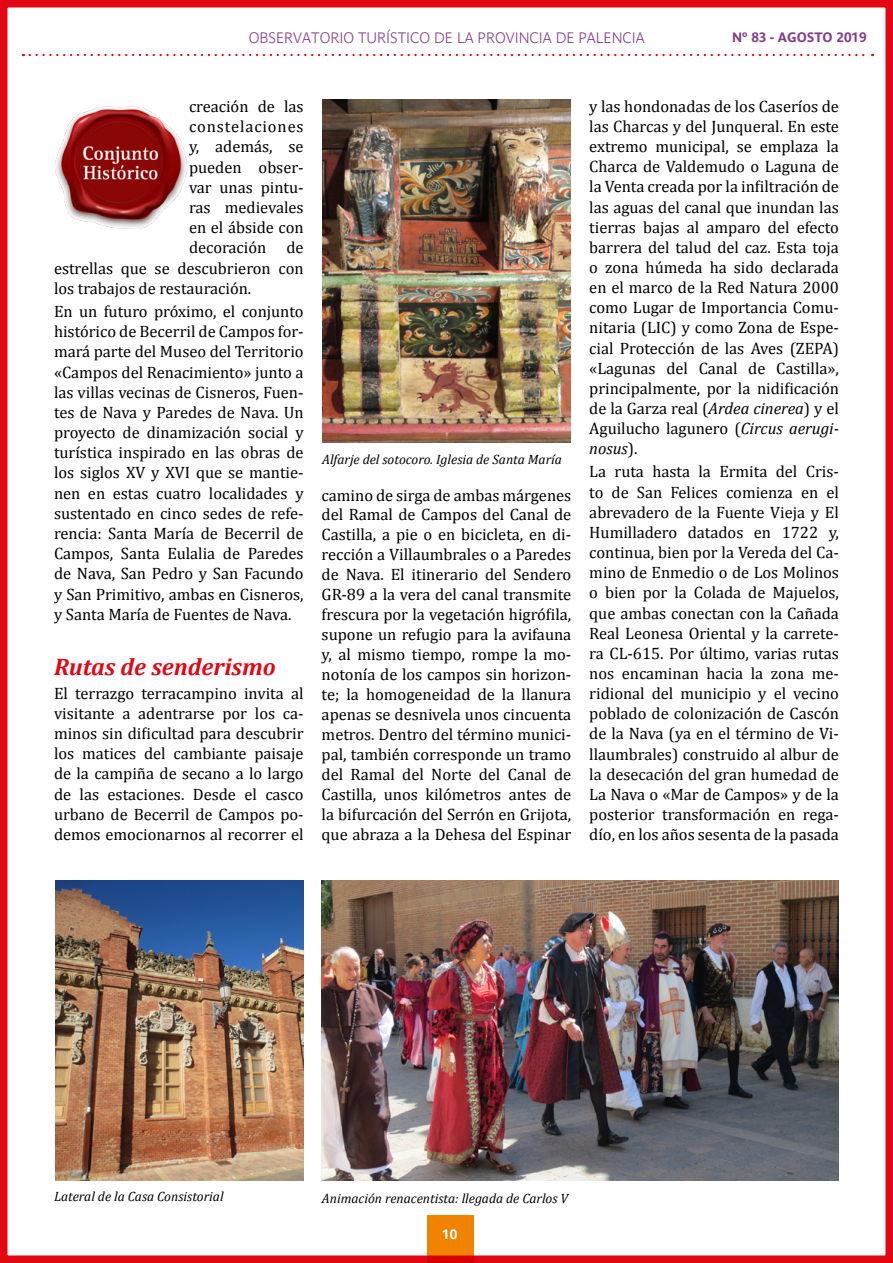
<style>
.page{position:relative;width:893px;height:1263px;background:#fff}
.page>*{position:absolute;margin:0;border:0;box-sizing:border-box;transform-origin:0 0}
.t1{font:italic 700 24px "Cambria";color:#e30613}
.t2{font:16.5px/20.1px "Cambria";color:#000;text-align:justify}
.t3{font:16.5px "Cambria";letter-spacing:.055em;color:#000}
.t4{font:700 15px "Parisine Clair";color:#853e88}
.t5{font:italic 13.5px "Cambria";color:#000}
.t6{font:700 13.5px "Parisine";color:#853e88}
.t7{font:700 13.5px "Parisine";color:#fff}
.s1{font-style:italic}
</style>
<div class="page">
<svg style="left:30px;top:54px;width:843px;height:2px"></svg>
<div style="left:427px;top:1216px;width:46px;height:47px;background:#f08300"></div>
<div style="left:0;top:0;width:893px;height:1263px;border:8px solid #e30613"></div>
<img style="left:55px;top:106px;width:133px;height:123px">
<img style="left:322px;top:880px;width:517px;height:300px">
<img style="left:55px;top:880px;width:248px;height:300px">
<img style="left:323px;top:99px;width:248px;height:344px">
<p class="t4" style="left:249px;top:29px;width:398px">OBSERVATORIO TURÍSTICO DE LA PROVINCIA DE PALENCIA</p>
<p class="t6" style="left:732px;top:29px;width:136px">Nº 83 - AGOSTO 2019</p>
<p class="t2" style="left:189px;top:96px;width:116px">creación de las</p>
<p class="t3" style="left:189px;top:117px;width:116px">constelaciones</p>
<p class="t2" style="left:189px;top:137px;width:116px">y, además, se</p>
<p class="t2" style="left:189px;top:157px;width:116px">pueden obser-</p>
<p class="t2" style="left:189px;top:177px;width:116px">var unas pintu-</p>
<p class="t2" style="left:189px;top:197px;width:116px">ras medievales</p>
<p class="t2" style="left:189px;top:217px;width:116px">en el ábside con</p>
<p class="t2" style="left:189px;top:238px;width:116px">decoración de</p>
<p class="t2" style="left:54px;top:258px;width:251px">estrellas que se descubrieron con</p>
<p class="t2" style="left:54px;top:278px;width:199px">los trabajos de restauración.</p>
<p class="t2" style="left:54px;top:301px;width:251px">En un futuro próximo, el conjunto histórico de Becerril de Campos for&shy;mará parte del Museo del Territorio «Campos del Renacimiento» junto a las villas vecinas de Cisneros, Fuen&shy;tes de Nava y Paredes de Nava. Un proyecto de dinamización social y turística inspirado en las obras de los siglos XV y XVI que se mantie&shy;nen en estas cuatro localidades y sustentado en cinco sedes de refe&shy;rencia: Santa María de Becerril de Campos, Santa Eulalia de Paredes de Nava, San Pedro y San Facundo y San Primitivo, ambas en Cisneros, y Santa María de Fuentes de Nava.</p>
<h1 class="t1" style="left:54px;top:650px;width:223px">Rutas de senderismo</h1>
<p class="t2" style="left:54px;top:683px;width:251px">El terrazgo terracampino invita al visitante a adentrarse por los ca&shy;minos sin dificultad para descubrir los matices del cambiante paisaje de la campiña de secano a lo largo de las estaciones. Desde el casco urbano de Becerril de Campos po&shy;demos emocionarnos al recorrer el</p>
<p class="t5" style="left:322px;top:450px;width:241px">Alfarje del sotocoro. Iglesia de Santa María</p>
<p class="t2" style="left:322px;top:485px;width:251px">camino de sirga de ambas márgenes del Ramal de Campos del Canal de Castilla, a pie o en bicicleta, en di&shy;rección a Villaumbrales o a Paredes de Nava. El itinerario del Sendero GR-89 a la vera del canal transmite frescura por la vegetación higrófila, supone un refugio para la avifauna y, al mismo tiempo, rompe la mo&shy;notonía de los campos sin horizon&shy;te; la homogeneidad de la llanura apenas se desnivela unos cincuenta metros. Dentro del término munici&shy;pal, también corresponde un tramo del Ramal del Norte del Canal de Castilla, unos kilómetros antes de la bifurcación del Serrón en Grijota, que abraza a la Dehesa del Espinar</p>
<p class="t2" style="left:589px;top:96px;width:251px">y las hondonadas de los Caseríos de las Charcas y del Junqueral. En este extremo municipal, se emplaza la Charca de Valdemudo o Laguna de la Venta creada por la infiltración de las aguas del canal que inundan las tierras bajas al amparo del efecto barrera del talud del caz. Esta toja o zona húmeda ha sido declarada en el marco de la Red Natura 2000 como Lugar de Importancia Comu&shy;nitaria (LIC) y como Zona de Espe&shy;cial Protección de las Aves (ZEPA) «Lagunas del Canal de Castilla», principalmente, por la nidificación de la Garza real (<span class="s1">Ardea cinerea</span>) y el Aguilucho lagunero (<span class="s1">Circus aerugi&shy;nosus</span>).</p>
<p class="t2" style="left:589px;top:462px;width:251px">La ruta hasta la Ermita del Cris&shy;to de San Felices comienza en el abrevadero de la Fuente Vieja y El Humilladero datados en 1722 y, continua, bien por la Vereda del Ca&shy;mino de Enmedio o de Los Molinos o bien por la Colada de Majuelos, que ambas conectan con la Cañada Real Leonesa Oriental y la carrete&shy;ra CL-615. Por último, varias rutas nos encaminan hacia la zona me&shy;ridional del municipio y el vecino poblado de colonización de Cascón de la Nava (ya en el término de Vi&shy;llaumbrales) construido al albur de la desecación del gran humedad de La Nava o «Mar de Campos» y de la posterior transformación en rega&shy;dío, en los años sesenta de la pasada</p>
<p class="t5" style="left:54px;top:1187px;width:171px">Lateral de la Casa Consistorial</p>
<p class="t5" style="left:322px;top:1189px;width:248px">Animación renacentista: llegada de Carlos V</p>
<p class="t7" style="left:442px;top:1226px;width:17px">10</p>
</div>
